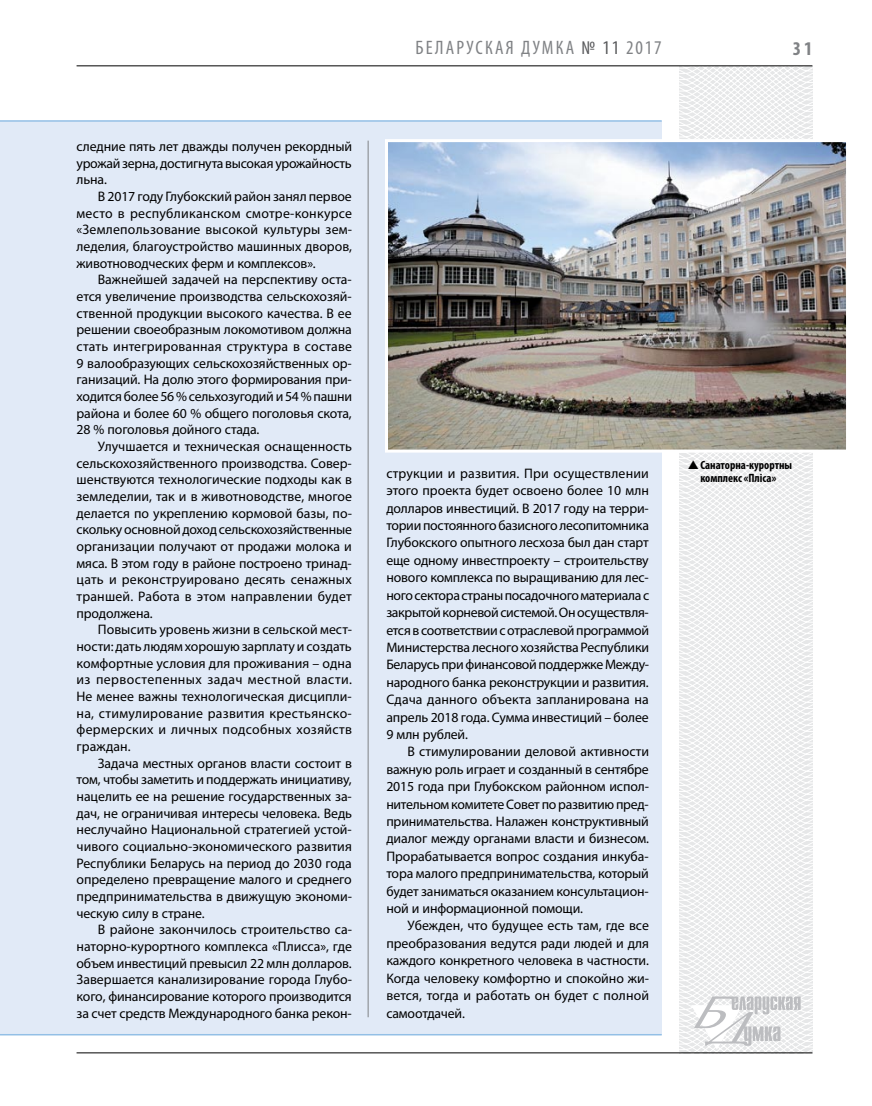
<style>
.page{position:relative;width:872px;height:1106px;background:#fff}
.page>*{position:absolute;margin:0;border:0;box-sizing:border-box;transform-origin:0 0}
.t1{font:condensed 19.5px "Myriad Pro";letter-spacing:.1em;color:#808285}
.t2{font:700 condensed 19.5px "Myriad Pro";color:#808285}
.t3{font:13.8px/16.6px "Myriad Pro";letter-spacing:-.01em;color:#000;text-align:justify}
.t4{font:700 condensed 12px/13.5px "Myriad Pro";color:#000}
.s1{color:#58595b}
</style>
<div class="page">
<svg style="left:621px;top:65px;width:192px;height:989px"></svg>
<svg style="left:691px;top:996px;width:109px;height:53px"></svg>
<hr style="left:77px;top:65px;width:735px;height:1px;background:#000">
<hr style="left:77px;top:1052px;width:735px;height:1px;background:#000">
<div style="left:0;top:122px;width:662px;height:912px;background:#e1eaf7"></div>
<hr style="left:0;top:120px;width:661px;height:2px;background:#93bfe6">
<hr style="left:0;top:1034px;width:661px;height:1px;background:#93bfe6">
<img style="left:389px;top:143px;width:456px;height:305px">
<div style="left:385px;top:139px;width:464px;height:313px;border:3px solid #fff"></div>
<hr style="left:368px;top:141px;width:1px;height:876px;background:#808285">
<svg style="left:688px;top:460px;width:23px;height:10px"></svg>
<p class="t3" style="left:77px;top:138px;width:277px">следние пять лет дважды получен рекордный урожай зерна, достигнута высокая урожайность льна.</p>
<p class="t3" style="left:77px;top:188px;width:277px;text-indent:21px">В 2017 году Глубокский район занял первое место в республиканском смотре-конкурсе «Землепользование высокой культуры зем&shy;леделия, благоустройство машинных дворов, животноводческих ферм и комплексов».</p>
<p class="t3" style="left:77px;top:271px;width:277px;text-indent:21px">Важнейшей задачей на перспективу оста&shy;ется увеличение производства сельскохозяй&shy;ственной продукции высокого качества. В ее решении своеобразным локомотивом должна стать интегрированная структура в составе 9 валообразующих сельскохозяйственных ор&shy;ганизаций. На долю этого формирования при&shy;ходится более 56 % сельхозугодий и 54 % пашни района и более 60 % общего поголовья скота, 28 % поголовья дойного стада.</p>
<p class="t3" style="left:77px;top:438px;width:277px;text-indent:21px">Улучшается и техническая оснащенность сельскохозяйственного производства. Совер&shy;шенствуются технологические подходы как в земледелии, так и в животноводстве, многое делается по укреплению кормовой базы, по&shy;скольку основной доход сельскохозяйственные организации получают от продажи молока и мяса. В этом году в районе построено тринад&shy;цать и реконструировано десять сенажных траншей. Работа в этом направлении будет продолжена.</p>
<p class="t3" style="left:77px;top:621px;width:277px;text-indent:21px">Повысить уровень жизни в сельской мест&shy;ности: дать людям хорошую зарплату и создать комфортные условия для проживания – одна из первостепенных задач местной власти.<br>Не менее важны технологическая дисципли&shy;на, стимулирование развития крестьянско&shy;фермерских и личных подсобных хозяйств граждан.</p>
<p class="t3" style="left:77px;top:754px;width:277px;text-indent:21px">Задача местных органов власти состоит в том, чтобы заметить и поддержать инициативу, нацелить ее на решение государственных за&shy;дач, не ограничивая интересы человека. Ведь неслучайно Национальной стратегией устой&shy;чивого социально-экономического развития Республики Беларусь на период до 2030 года определено превращение малого и среднего предпринимательства в движущую экономи&shy;ческую силу в стране.</p>
<p class="t3" style="left:77px;top:921px;width:277px;text-indent:21px">В районе закончилось строительство са&shy;наторно-курортного комплекса «Плисса», где объем инвестиций превысил 22 млн долларов.<br>Завершается канализирование города Глубо&shy;кого, финансирование которого производится за счет средств Международного банка рекон-</p>
<h1 class="t1" style="left:415px;top:36px;width:21px">БЕЛАРУС</h1>
<h1 class="t1" style="left:485px;top:36px;width:178px">КАЯ ДУМКА <span class="s1">№ 11</span> 2017</h1>
<h1 class="t2" style="left:793px;top:37px;width:21px">31</h1>
<p class="t3" style="left:386px;top:464px;width:264px;line-height:17.4px">струкции и развития. При осуществлении этого проекта будет освоено более 10 млн долларов инвестиций. В 2017 году на терри&shy;тории постоянного базисного лесопитомника Глубокского опытного лесхоза был дан старт еще одному инвестпроекту – строительству нового комплекса по выращиванию для лес&shy;ного сектора страны посадочного материала с закрытой корневой системой. Он осуществля&shy;ется в соответствии с отраслевой программой Министерства лесного хозяйства Республики Беларусь при финансовой поддержке Между&shy;народного банка реконструкции и развития.<br>Сдача данного объекта запланирована на апрель 2018 года. Сумма инвестиций – более 9 млн рублей.</p>
<p class="t3" style="left:386px;top:742px;width:264px;line-height:17.4px;text-indent:21px">В стимулировании деловой активности важную роль играет и созданный в сентябре 2015 года при Глубокском районном испол&shy;нительном комитете Совет по развитию пред&shy;принимательства. Налажен конструктивный диалог между органами власти и бизнесом.<br>Прорабатывается вопрос создания инкуба&shy;тора малого предпринимательства, который будет заниматься оказанием консультацион&shy;ной и информационной помощи.</p>
<p class="t3" style="left:386px;top:917px;width:264px;line-height:17.4px;text-indent:21px">Убежден, что будущее есть там, где все преобразования ведутся ради людей и для каждого конкретного человека в частности.<br>Когда человеку комфортно и спокойно жи&shy;вется, тогда и работать он будет с полной самоотдачей.</p>
<p class="t4" style="left:700px;top:458px;width:93px">Санаторна-курортны комплекс «Пліса»</p>
</div>
